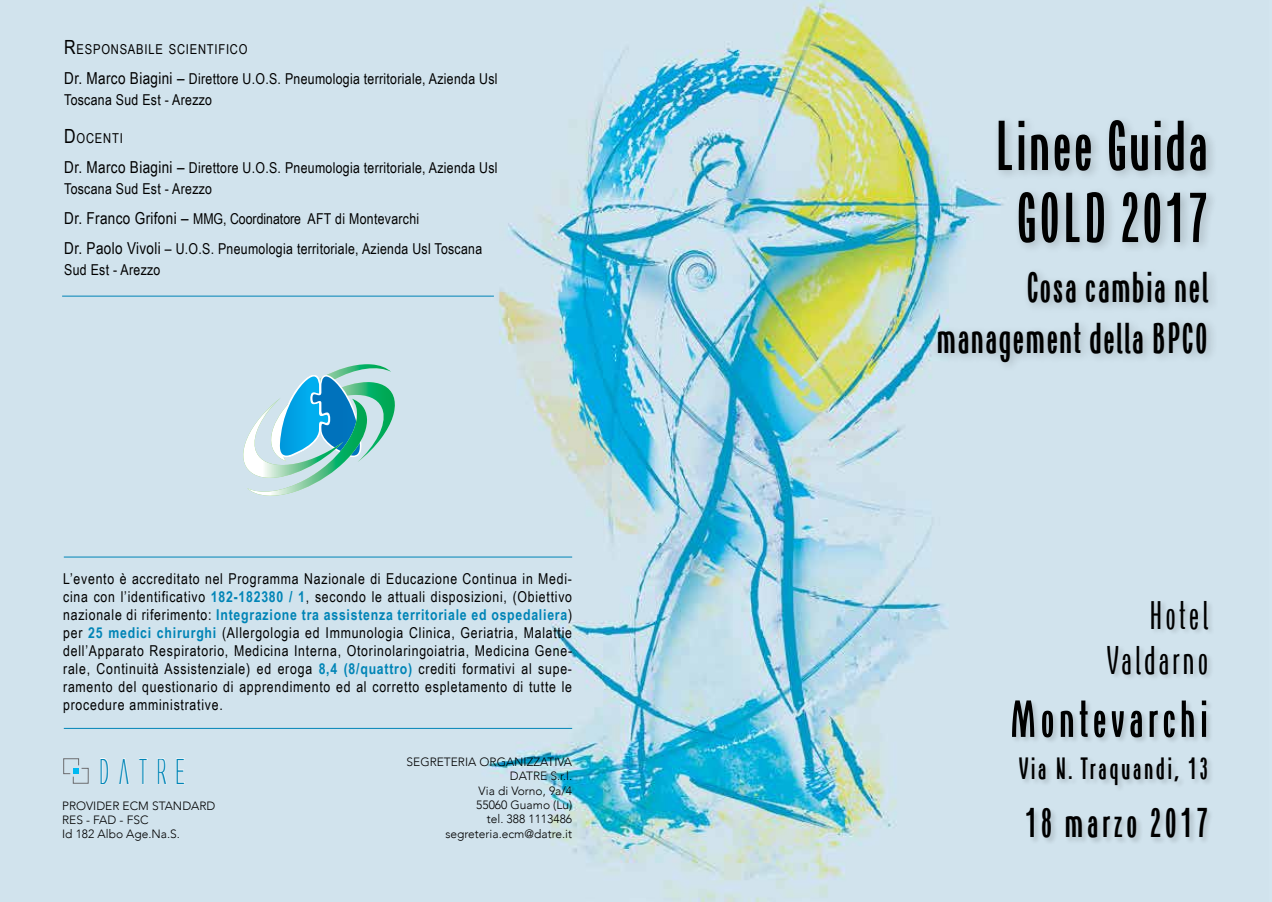
<style>
.page{position:relative;width:1272px;height:902px;background:#fff}
.page>*{position:absolute;margin:0;border:0;box-sizing:border-box;transform-origin:0 0}
.t1{font:700 69px/72px "AS Naya";letter-spacing:.025em;color:#000}
.t2{font:700 51px "AS Naya";letter-spacing:.08em;color:#000}
.t3{font:700 42px/50.4px "AS Naya";letter-spacing:.025em;color:#000;text-align:right}
.t4{font:700 40.5px "AS Naya";letter-spacing:.08em;color:#000}
.t5{font:39px/45px "AS Naya";letter-spacing:.08em;color:#000;text-align:right}
.t6{font:33.45px "Alien League";letter-spacing:.1em;color:#0084b6}
.t7{font:700 30px "AS Naya";letter-spacing:.08em;color:#000}
.t8{font:15px/18px "Arial Narrow";letter-spacing:.02em;color:#000}
.t9{font:13.65px "Arial Narrow";letter-spacing:.055em;color:#000}
.t10{font:300 12px/14.4px "Avenir";color:#000}
.s1{font-size:19.5px}
.s2{font-size:16.5px}
.s3{font-weight:700;color:#0084b6}
</style>
<div class="page">
<img style="left:0;top:0;width:1271px;height:901px">
<div style="left:932px;top:114px;width:288px;height:259px;background:#000;opacity:.2"></div>
<div style="left:1010px;top:599px;width:205px;height:246px;background:#000;opacity:.15"></div>
<svg style="left:63px;top:758px;width:26px;height:25px"></svg>
<svg style="left:100px;top:757px;width:9px;height:27px"></svg>
<svg style="left:119px;top:757px;width:11px;height:27px"></svg>
<svg style="left:139px;top:757px;width:9px;height:27px"></svg>
<svg style="left:157px;top:757px;width:10px;height:27px"></svg>
<svg style="left:176px;top:757px;width:9px;height:27px"></svg>
<hr style="left:64px;top:728px;width:508px;height:1px;background:#0084b6">
<hr style="left:64px;top:556px;width:508px;height:1px;background:#0084b6">
<hr style="left:62px;top:296px;width:432px;height:1px;background:#0084b6">
<svg style="left:235px;top:364px;width:168px;height:133px;background:#9ad0d9"></svg>
<p class="t9" style="left:64px;top:39px;width:185px"><span class="s1">R</span>ESPONSABILE SCIENTIFICO</p>
<p class="t8" style="left:64px;top:68px;width:435px;line-height:21px"><span class="s2">Dr. Marco Biagini –</span> Direttore U.O.S. Pneumologia territoriale, Azienda Usl<br>Toscana Sud Est - Arezzo</p>
<p class="t9" style="left:64px;top:128px;width:60px"><span class="s1">D</span>OCENTI</p>
<p class="t8" style="left:64px;top:157px;width:435px;line-height:21px"><span class="s2">Dr. Marco Biagini –</span> Direttore U.O.S. Pneumologia territoriale, Azienda Usl<br>Toscana Sud Est - Arezzo</p>
<p class="t8" style="left:64px;top:203px;width:419px;line-height:30px"><span class="s2">Dr. Franco Grifoni –</span> MMG, Coordinatore AFT di Montevarchi<br><span class="s2">Dr. Paolo Vivoli</span> – U.O.S. Pneumologia territoriale, Azienda Usl Toscana</p>
<p class="t8" style="left:64px;top:260px;width:98px">Sud Est - Arezzo</p>
<p class="t8" style="left:63px;top:569px;width:510px;text-align:justify">L’evento è accreditato nel Programma Nazionale di Educazione Continua in Medi&shy;cina con l’identificativo <span class="s3">182-182380 / 1</span>, secondo le attuali disposizioni, (Obiettivo nazionale di riferimento: <span class="s3">Integrazione tra assistenza territoriale ed ospedaliera</span>) per <span class="s3">25 medici chirurghi</span> (Allergologia ed Immunologia Clinica, Geriatria, Malattie dell’Apparato Respiratorio, Medicina Interna, Otorinolaringoiatria, Medicina Gene&shy;rale, Continuità Assistenziale) ed eroga <span class="s3">8,4 (8/quattro)</span> crediti formativi al supe&shy;ramento del questionario di apprendimento ed al corretto espletamento di tutte le procedure amministrative.</p>
<h3 class="t6" style="left:98px;top:755px;width:93px">DATRE</h3>
<p class="t10" style="left:62px;top:798px;width:155px">PROVIDER ECM STANDARD<br>RES - FAD - FSC<br>Id 182 Albo Age.Na.S.</p>
<p class="t10" style="left:406px;top:754px;width:167px;text-align:right">SEGRETERIA ORGANIZZATIVA<br>DATRE S.r.l.<br>Via di Vorno, 9a/4<br>55060 Guamo (Lu)<br>tel. 388 1113486 segreteria.ecm@datre.it</p>
<h1 class="t1" style="left:995px;top:111px;width:214px">Linee Guida<br>GOLD 2017</h1>
<h3 class="t3" style="left:936px;top:263px;width:273px">Cosa cambia nel management della BPCO</h3>
<h3 class="t5" style="left:1107px;top:593px;width:102px">Hotel<br>Valdarno</h3>
<h2 class="t2" style="left:1010px;top:691px;width:199px">Montevarchi</h2>
<h3 class="t7" style="left:1019px;top:752px;width:191px">Via N. Traquandi, 13</h3>
<h3 class="t4" style="left:1024px;top:801px;width:185px">18 marzo 2017</h3>
</div>
